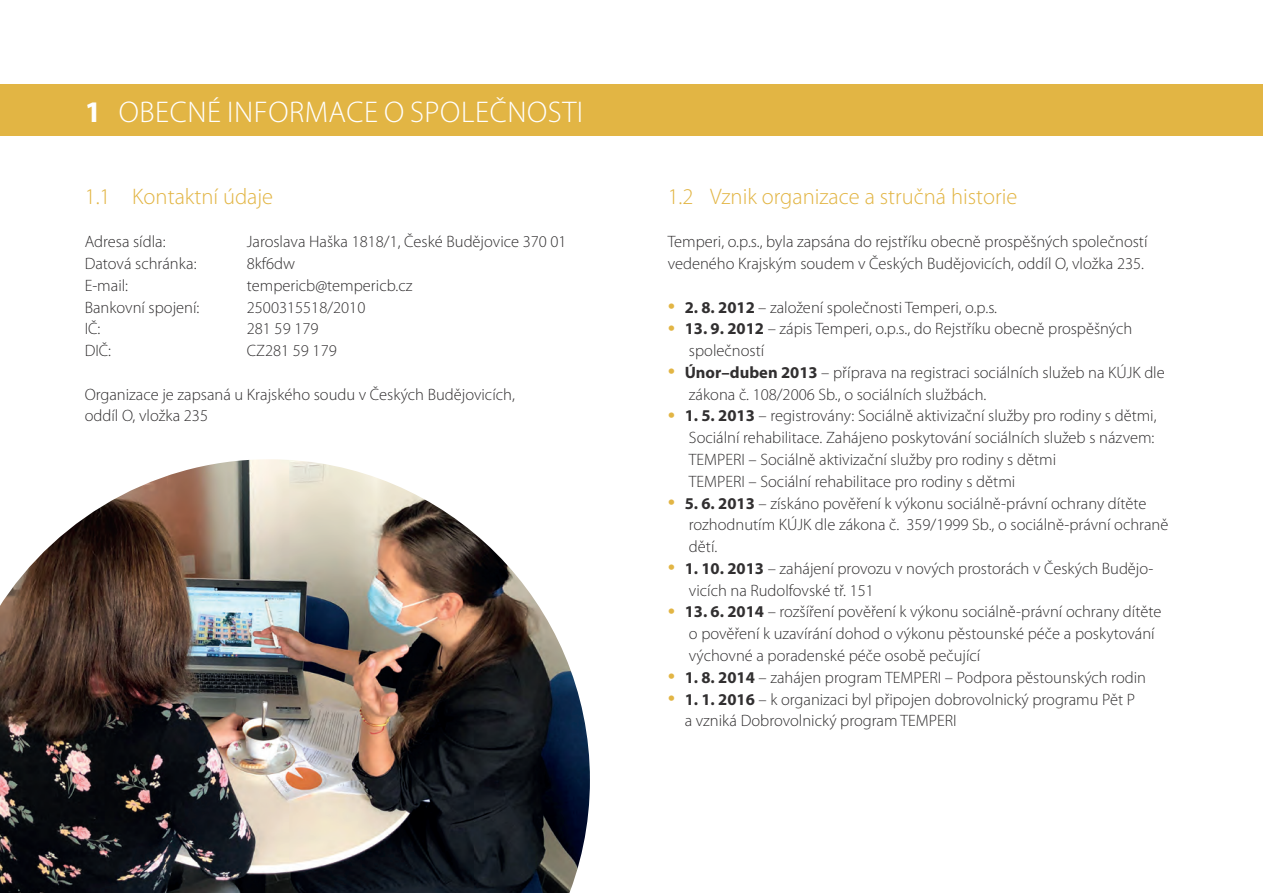
<style>
.page{position:relative;width:1263px;height:893px;background:#fff}
.page>*{position:absolute;margin:0;border:0;box-sizing:border-box;transform-origin:0 0}
.t1{font:300 30px "Myriad Pro";letter-spacing:.02em;color:#fff}
.t2{font:300 22.5px "Myriad Pro";color:#e2b544}
.t3{font:300 16.5px/21.8px "Myriad Pro";color:#312f30}
.s1{font-weight:700}
.s2{font-size:30px;color:#e2b544}
</style>
<div class="page">
<div style="left:0;top:85px;width:1262px;height:51px;background:#e2b544"></div>
<img style="left:0;top:459px;width:589px;height:433px">
<h1 class="t1" style="left:85px;top:95px;width:500px"><span class="s1">1</span> OBECNÉ INFORMACE O SPOLEČNOSTI</h1>
<h2 class="t2" style="left:85px;top:184px;width:190px">1.1 Kontaktní údaje</h2>
<p class="t3" style="left:85px;top:231px;width:82px">Adresa sídla:</p>
<p class="t3" style="left:247px;top:231px;width:321px">Jaroslava Haška 1818/1, České Budějovice 370 01</p>
<p class="t3" style="left:85px;top:253px;width:113px">Datová schránka:</p>
<p class="t3" style="left:247px;top:253px;width:50px">8kf6dw</p>
<p class="t3" style="left:85px;top:274px;width:45px">E-mail:</p>
<p class="t3" style="left:247px;top:274px;width:167px">tempericb@tempericb.cz</p>
<p class="t3" style="left:85px;top:296px;width:116px">Bankovní spojení:</p>
<p class="t3" style="left:247px;top:296px;width:120px">2500315518/2010</p>
<p class="t3" style="left:85px;top:318px;width:17px">IČ:</p>
<p class="t3" style="left:247px;top:318px;width:73px">281 59 179</p>
<p class="t3" style="left:85px;top:340px;width:28px">DIČ:</p>
<p class="t3" style="left:247px;top:340px;width:91px">CZ281 59 179</p>
<p class="t3" style="left:85px;top:383px;width:431px">Organizace je zapsaná u Krajského soudu v Českých Budějovicích, oddíl O, vložka 235</p>
<h2 class="t2" style="left:667px;top:184px;width:351px">1.2 Vznik organizace a stručná historie</h2>
<p class="t3" style="left:667px;top:231px;width:481px">Temperi, o.p.s., byla zapsána do rejstříku obecně prospěšných společností vedeného Krajským soudem v Českých Budějovicích, oddíl O, vložka 235.</p>
<p class="t3" style="left:667px;top:296px;width:331px"><span class="s2">•</span> <span class="s1">2. 8. 2012</span> – založení společnosti Temperi, o.p.s.</p>
<p class="t3" style="left:688px;top:318px;width:445px;text-indent:-21px"><span class="s2">•</span> <span class="s1">13. 9. 2012</span> – zápis Temperi, o.p.s., do Rejstříku obecně prospěšných společností</p>
<p class="t3" style="left:688px;top:361px;width:477px;text-indent:-21px"><span class="s2">•</span> <span class="s1">Únor–duben 2013</span> – příprava na registraci sociálních služeb na KÚJK dle zákona č. 108/2006 Sb., o sociálních službách.</p>
<p class="t3" style="left:688px;top:405px;width:469px;text-indent:-21px"><span class="s2">•</span> <span class="s1">1. 5. 2013</span> – registrovány: Sociálně aktivizační služby pro rodiny s dětmi, Sociální rehabilitace. Zahájeno poskytování sociálních služeb s názvem:<br>TEMPERI – Sociálně aktivizační služby pro rodiny s dětmi<br>TEMPERI – Sociální rehabilitace pro rodiny s dětmi</p>
<p class="t3" style="left:688px;top:492px;width:481px;text-indent:-21px"><span class="s2">•</span> <span class="s1">5. 6. 2013</span> – získáno pověření k výkonu sociálně-právní ochrany dítěte rozhodnutím KÚJK dle zákona č. 359/1999 Sb., o sociálně-právní ochraně dětí.</p>
<p class="t3" style="left:688px;top:557px;width:466px;text-indent:-21px"><span class="s2">•</span> <span class="s1">1. 10. 2013</span> – zahájení provozu v nových prostorách v Českých Budějo&shy;vicích na Rudolfovské tř. 151</p>
<p class="t3" style="left:688px;top:601px;width:474px;text-indent:-21px"><span class="s2">•</span> <span class="s1">13. 6. 2014</span> – rozšíření pověření k výkonu sociálně-právní ochrany dítěte o pověření k uzavírání dohod o výkonu pěstounské péče a poskytování výchovné a poradenské péče osobě pečující</p>
<p class="t3" style="left:667px;top:666px;width:480px"><span class="s2">•</span> <span class="s1">1. 8. 2014</span> – zahájen program TEMPERI – Podpora pěstounských rodin</p>
<p class="t3" style="left:684px;top:688px;width:452px;text-indent:-17px"><span class="s2">•</span> <span class="s1">1. 1. 2016</span> – k organizaci byl připojen dobrovolnický programu Pět P a vzniká Dobrovolnický program TEMPERI</p>
</div>
